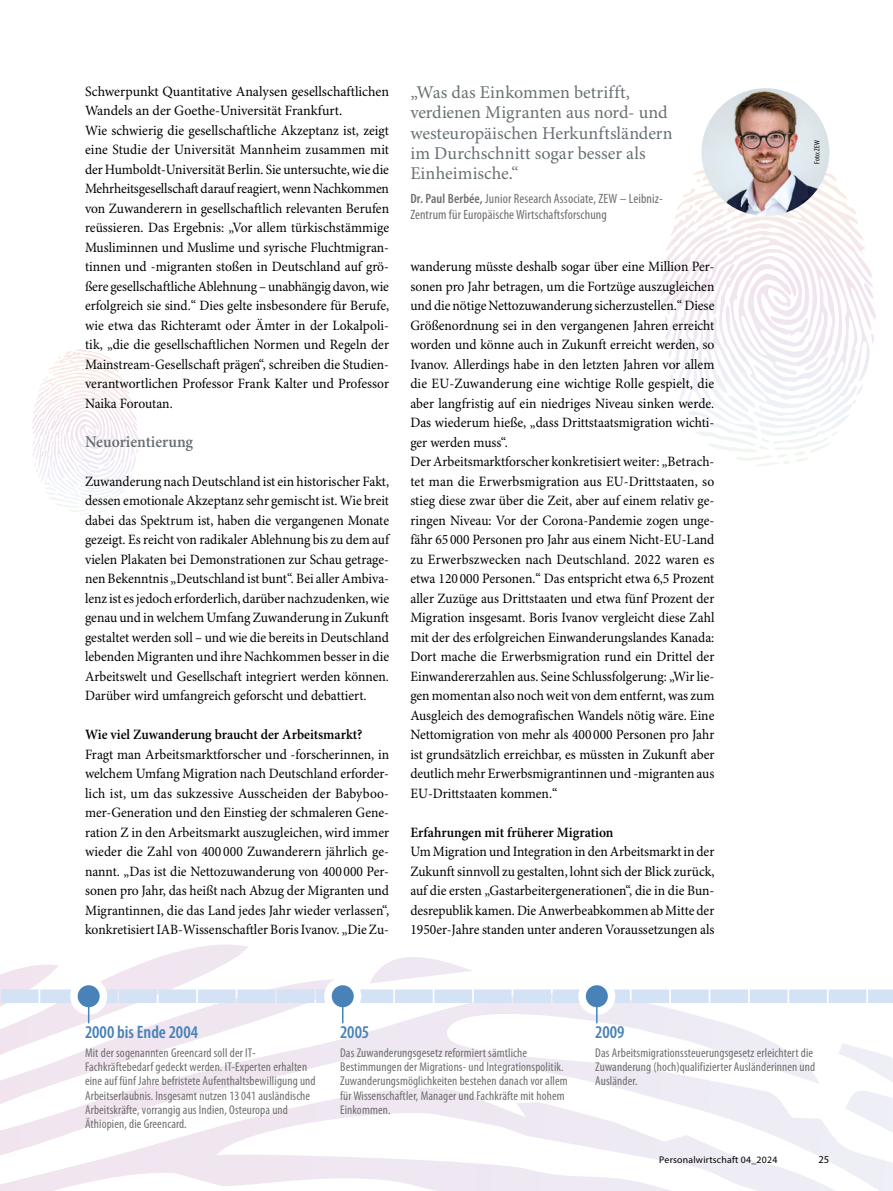
<style>
.page{position:relative;width:893px;height:1191px;background:#fff}
.page>*{position:absolute;margin:0;border:0;box-sizing:border-box;transform-origin:0 0}
.t1{font:18px/20.2px "Minion Pro";color:#687073}
.t2{font:600 condensed 18px "Myriad Pro";color:#4882b8}
.t3{font:600 16.5px "Minion Pro";color:#687073;scale:.95 1}
.t4{font:14.25px/19.5px "Minion Pro";color:#000;text-align:justify;scale:.95 1}
.t5{font:14.25px/19.5px "Minion Pro";color:#000}
.t6{font:600 14.25px "Minion Pro";color:#000;scale:.95 1}
.t7{font:condensed 13.5px/15.8px "Myriad Pro";letter-spacing:.01em;color:#706f6f}
.t8{font:condensed 12.75px/14.2px "Myriad Pro";letter-spacing:.01em;color:#706f6f}
.t9{font:10.5px "Myriad Pro";color:#000}
.t10{font:9.75px "Myriad Pro";letter-spacing:.025em;color:#000}
.t11{font:condensed 7.5px "Myriad Pro";letter-spacing:.02em;color:#000}
.s1{font-weight:600}
</style>
<div class="page">
<svg style="left:0;top:944px;width:893px;height:247px"></svg>
<svg style="left:48px;top:349px;width:77px;height:33px"></svg>
<svg style="left:693px;top:136px;width:155px;height:64px"></svg>
<img style="left:702px;top:88px;width:127px;height:128px;border-radius:64px">
<svg style="left:74px;top:981px;width:29px;height:30px"></svg>
<div style="left:70px;top:977px;width:37px;height:37px;border:8px solid #fff;border-radius:50%"></div>
<svg style="left:328px;top:981px;width:29px;height:30px"></svg>
<div style="left:324px;top:977px;width:37px;height:37px;border:8px solid #fff;border-radius:50%"></div>
<svg style="left:582px;top:981px;width:30px;height:30px"></svg>
<div style="left:578px;top:977px;width:37px;height:37px;border:8px solid #fff;border-radius:50%"></div>
<svg style="left:0;top:989px;width:893px;height:34px"></svg>
<hr style="left:596px;top:996px;width:2px;height:27px;background:#4882b8">
<p class="t5" style="left:85px;top:82px;width:306px">Schwerpunkt Quantitative Analysen gesellschaftlichen Wandels an der Goethe-Universität Frankfurt.<br>Wie schwierig die gesellschaftliche Akzeptanz ist, zeigt eine Studie der Universität Mannheim zusammen mit der Humboldt-Universität Berlin. Sie untersuchte, wie die Mehrheitsgesellschaft darauf reagiert, wenn Nachkommen von Zuwanderern in gesellschaftlich relevanten Berufen reüssieren. Das Ergebnis: „Vor allem türkischstämmige Musliminnen und Muslime und syrische Fluchtmigran&shy;tinnen und -migranten stoßen in Deutschland auf grö&shy;ßere gesellschaftliche Ablehnung – unabhängig davon, wie erfolgreich sie sind.“ Dies gelte insbesondere für Berufe, wie etwa das Richteramt oder Ämter in der Lokalpoli&shy;tik, „die die gesellschaftlichen Normen und Regeln der Mainstream-Gesellschaft prägen“, schreiben die Studien&shy;verantwortlichen Professor Frank Kalter und Professor Naika Foroutan.</p>
<p class="t3" style="left:85px;top:431px;width:115px">Neuorientierung</p>
<p class="t4" style="left:85px;top:472px;width:322px">Zuwanderung nach Deutschland ist ein historischer Fakt, dessen emotionale Akzeptanz sehr gemischt ist. Wie breit dabei das Spektrum ist, haben die vergangenen Monate gezeigt. Es reicht von radikaler Ablehnung bis zu dem auf vielen Plakaten bei Demonstrationen zur Schau getrage&shy;nen Bekenntnis „Deutschland ist bunt“. Bei aller Ambiva&shy;lenz ist es jedoch erforderlich, darüber nachzudenken, wie genau und in welchem Umfang Zuwanderung in Zukunft gestaltet werden soll – und wie die bereits in Deutschland lebenden Migranten und ihre Nachkommen besser in die Arbeitswelt und Gesellschaft integriert werden können.<br>Darüber wird umfangreich geforscht und debattiert.</p>
<p class="t6" style="left:85px;top:726px;width:293px">Wie viel Zuwanderung braucht der Arbeitsmarkt?</p>
<p class="t4" style="left:85px;top:745px;width:322px">Fragt man Arbeitsmarktforscher und -forscherinnen, in welchem Umfang Migration nach Deutschland erforder&shy;lich ist, um das sukzessive Ausscheiden der Babyboo&shy;mer-Generation und den Einstieg der schmaleren Gene&shy;ration Z in den Arbeitsmarkt auszugleichen, wird immer wieder die Zahl von 400 000 Zuwanderern jährlich ge&shy;nannt. „Das ist die Nettozuwanderung von 400 000 Per&shy;sonen pro Jahr, das heißt nach Abzug der Migranten und Migrantinnen, die das Land jedes Jahr wieder verlassen“, konkretisiert IAB-Wissenschaftler Boris Ivanov. „Die Zu-</p>
<p class="t1" style="left:410px;top:83px;width:264px">„Was das Einkommen betrifft, verdienen Migranten aus nord- und westeuropäischen Herkunftsländern im Durchschnitt sogar besser als<br>Einheimische.“</p>
<p class="t7" style="left:410px;top:191px;width:254px"><span class="s1">Dr. Paul Berbée,</span> Junior Research Associate, ZEW – Leibniz-<br>Zentrum für Europäische Wirtschaftsforschung</p>
<p class="t4" style="left:410px;top:257px;width:322px;text-align:left">wanderung müsste deshalb sogar über eine Million Per&shy;sonen pro Jahr betragen, um die Fortzüge auszugleichen und die nötige Nettozuwanderung sicherzustellen.“ Diese Größenordnung sei in den vergangenen Jahren erreicht worden und könne auch in Zukunft erreicht werden, so Ivanov. Allerdings habe in den letzten Jahren vor allem die EU-Zuwanderung eine wichtige Rolle gespielt, die aber langfristig auf ein niedriges Niveau sinken werde.<br>Das wiederum hieße, „dass Drittstaatsmigration wichti&shy;ger werden muss“.<br>Der Arbeitsmarktforscher konkretisiert weiter: „Betrach&shy;tet man die Erwerbsmigration aus EU-Drittstaaten, so stieg diese zwar über die Zeit, aber auf einem relativ ge&shy;ringen Niveau: Vor der Corona-Pandemie zogen unge&shy;fähr 65 000 Personen pro Jahr aus einem Nicht-EU-Land zu Erwerbszwecken nach Deutschland. 2022 waren es etwa 120 000 Personen.“ Das entspricht etwa 6,5 Prozent aller Zuzüge aus Drittstaaten und etwa fünf Prozent der Migration insgesamt. Boris Ivanov vergleicht diese Zahl mit der des erfolgreichen Einwanderungslandes Kanada:<br>Dort mache die Erwerbsmigration rund ein Drittel der Einwandererzahlen aus. Seine Schlussfolgerung: „Wir lie&shy;gen momentan also noch weit von dem entfernt, was zum Ausgleich des demografischen Wandels nötig wäre. Eine Nettomigration von mehr als 400 000 Personen pro Jahr ist grundsätzlich erreichbar, es müssten in Zukunft aber deutlich mehr Erwerbsmigrantinnen und -migranten aus EU-Drittstaaten kommen.“</p>
<p class="t6" style="left:410px;top:824px;width:215px">Erfahrungen mit früherer Migration</p>
<p class="t4" style="left:410px;top:842px;width:322px">Um Migration und Integration in den Arbeitsmarkt in der Zukunft sinnvoll zu gestalten, lohnt sich der Blick zurück, auf die ersten „Gastarbeitergenerationen“, die in die Bun&shy;desrepublik kamen. Die Anwerbeabkommen ab Mitte der 1950er-Jahre standen unter anderen Voraussetzungen als</p>
<p class="t11" style="left:813px;top:164px;width:25px;rotate:-90deg">Foto: ZEW</p>
<p class="t2" style="left:85px;top:1022px;width:115px">2000 bis Ende 2004</p>
<p class="t8" style="left:85px;top:1045px;width:232px">Mit der sogenannten Greencard soll der IT-Fachkräftebedarf gedeckt werden. IT-Experten erhalten eine auf fünf Jahre befristete Aufenthaltsbewilligung und Arbeitserlaubnis. Insgesamt nutzen 13041 ausländische Arbeitskräfte, vorrangig aus Indien, Osteuropa und Äthiopien, die Greencard.</p>
<p class="t2" style="left:340px;top:1022px;width:30px">2005</p>
<p class="t8" style="left:340px;top:1045px;width:229px">Das Zuwanderungsgesetz reformiert sämtliche Bestimmungen der Migrations- und Integrationspolitik.<br>Zuwanderungsmöglichkeiten bestehen danach vor allem für Wissenschaftler, Manager und Fachkräfte mit hohem Einkommen.</p>
<p class="t2" style="left:595px;top:1022px;width:31px">2009</p>
<p class="t8" style="left:595px;top:1045px;width:221px">Das Arbeitsmigrationssteuerungsgesetz erleichtert die<br>Zuwanderung (hoch)qualifizierter Ausländerinnen und<br>Ausländer.</p>
<p class="t10" style="left:659px;top:1153px;width:120px">Personalwirtschaft 04_2024</p>
<p class="t9" style="left:818px;top:1152px;width:12px">25</p>
</div>
